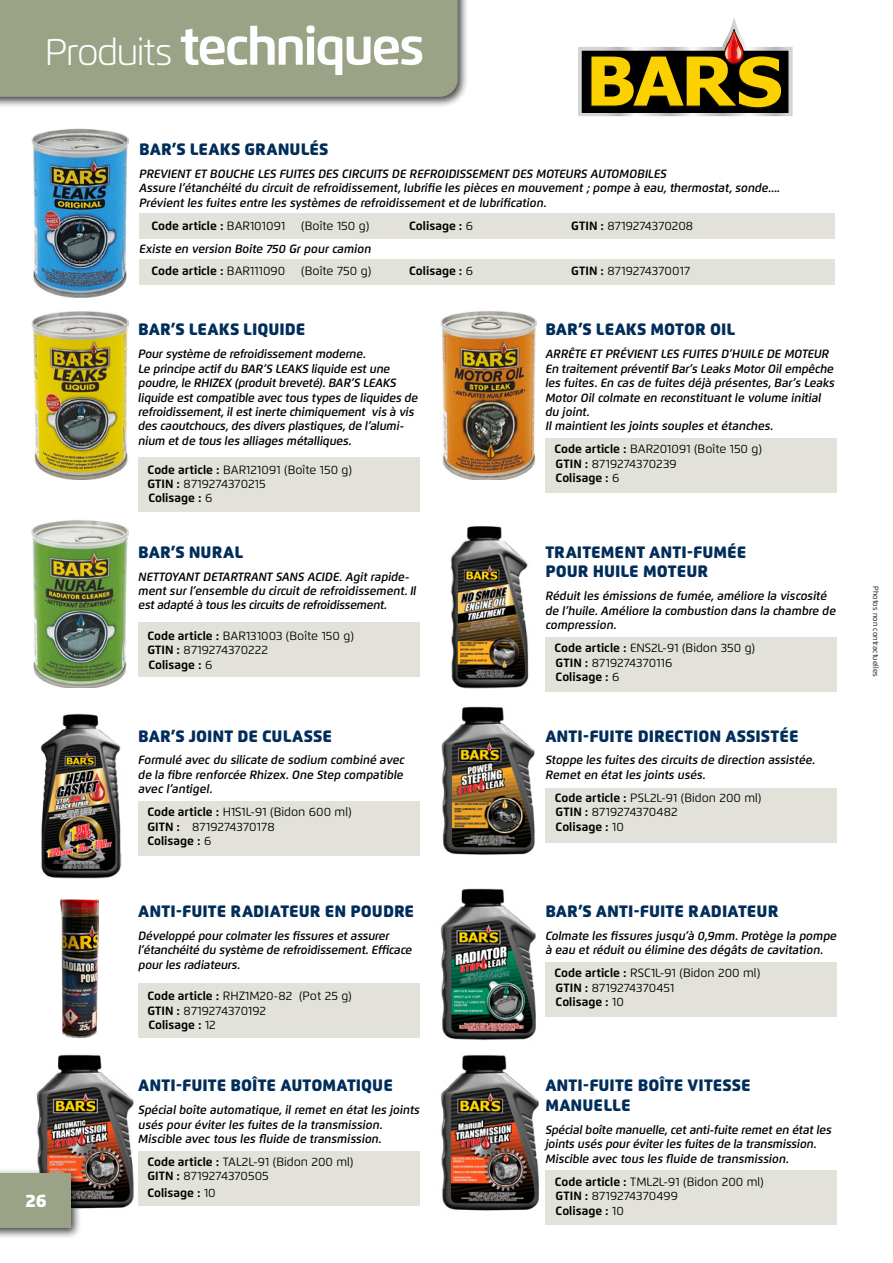
<style>
.page{position:relative;width:893px;height:1263px;background:#fff}
.page>*{position:absolute;margin:0;border:0;box-sizing:border-box;transform-origin:0 0}
.t1{font:700 52.5px "Flexo";letter-spacing:-.05em;color:#fff}
.t2{font:900 18px "Flexo";color:#fff}
.t3{font:900 16.5px/19.8px "Flexo";color:#002d5a}
.t4{font:italic 600 12px/14.4px "Flexo";letter-spacing:-.01em;color:#000}
.t5{font:12px/14.4px "Flexo";color:#000}
.t6{font:700 12px "Flexo";color:#000}
.t7{font:7.5px "Flexo";color:#000}
.s1{font-weight:300;font-size:37.05px}
.s2{font-weight:400}
.s3{font-weight:700}
.s4{font-weight:700;font-style:normal}
.s5{font-weight:400;font-style:normal}
</style>
<div class="page">
<img style="left:36px;top:1054px;width:103px;height:155px">
<div style="left:139px;top:259px;width:695px;height:26px;background:#e2e2da"></div>
<div style="left:545px;top:1170px;width:291px;height:54px;background:#e2e2da"></div>
<div style="left:138px;top:1151px;width:282px;height:54px;background:#e2e2da"></div>
<div style="left:0;top:0;width:469px;height:108px;background:#000;opacity:.75"></div>
<div style="left:0;top:0;width:458px;height:97px;background:#9aa386"></div>
<div style="left:545px;top:963px;width:291px;height:54px;background:#e2e2da"></div>
<div style="left:138px;top:983px;width:282px;height:54px;background:#e2e2da"></div>
<div style="left:545px;top:788px;width:291px;height:55px;background:#e2e2da"></div>
<div style="left:138px;top:801px;width:282px;height:54px;background:#e2e2da"></div>
<div style="left:545px;top:637px;width:291px;height:55px;background:#e2e2da"></div>
<div style="left:138px;top:622px;width:282px;height:55px;background:#e2e2da"></div>
<div style="left:545px;top:438px;width:291px;height:55px;background:#e2e2da"></div>
<div style="left:138px;top:458px;width:282px;height:54px;background:#e2e2da"></div>
<div style="left:139px;top:214px;width:695px;height:25px;background:#e2e2da"></div>
<img style="left:31px;top:311px;width:97px;height:168px">
<img style="left:31px;top:129px;width:97px;height:168px">
<img style="left:440px;top:311px;width:97px;height:168px">
<img style="left:31px;top:520px;width:97px;height:168px">
<img style="left:441px;top:1054px;width:98px;height:157px">
<img style="left:440px;top:888px;width:96px;height:152px">
<img style="left:61px;top:899px;width:38px;height:138px">
<img style="left:441px;top:706px;width:94px;height:149px">
<img style="left:41px;top:713px;width:80px;height:165px">
<img style="left:450px;top:526px;width:79px;height:162px">
<div style="left:0;top:1168px;width:81px;height:71px;background:#000;opacity:.75"></div>
<div style="left:0;top:1173px;width:70px;height:55px;background:#9aa386"></div>
<svg style="left:578px;top:18px;width:215px;height:98px"></svg>
<h1 class="t1" style="left:45px;top:14px;width:381px"><span class="s1">Produits</span> techniques</h1>
<h3 class="t3" style="left:139px;top:139px;width:191px">BAR’S LEAKS GRANULÉS</h3>
<p class="t4" style="left:139px;top:166px;width:642px">PREVIENT ET BOUCHE LES FUITES DES CIRCUITS DE REFROIDISSEMENT DES MOTEURS AUTOMOBILES<br>Assure l’étanchéité du circuit de refroidissement, lubrifie les pièces en mouvement ; pompe à eau, thermostat, sonde....<br>Prévient les fuites entre les systèmes de refroidissement et de lubrification.</p>
<p class="t6" style="left:151px;top:218px;width:135px">Code article : <span class="s2">BAR101091</span></p>
<p class="t5" style="left:301px;top:218px;width:69px">(Boîte 150 g)</p>
<p class="t6" style="left:409px;top:218px;width:65px">Colisage : <span class="s2">6</span></p>
<p class="t5" style="left:571px;top:218px;width:123px"><span class="s3">GTIN :</span> 8719274370208</p>
<p class="t4" style="left:151px;top:237px;width:221px;line-height:23px;text-indent:-12px">Existe en version Boite 750 Gr pour camion<br><span class="s4">Code article :</span> <span class="s5">BAR111090</span></p>
<p class="t5" style="left:301px;top:264px;width:72px">(Boîte 750 g)</p>
<p class="t6" style="left:409px;top:264px;width:65px">Colisage : <span class="s2">6</span></p>
<p class="t5" style="left:571px;top:264px;width:120px"><span class="s3">GTIN :</span> 8719274370017</p>
<h2 class="t2" style="left:25px;top:1189px;width:23px">26</h2>
<h3 class="t3" style="left:138px;top:320px;width:169px">BAR’S LEAKS LIQUIDE</h3>
<p class="t4" style="left:138px;top:347px;width:281px">Pour système de refroidissement moderne.<br>Le principe actif du BAR’S LEAKS liquide est une poudre, le RHIZEX (produit breveté). BAR’S LEAKS liquide est compatible avec tous types de liquides de refroidissement, il est inerte chimiquement vis à vis des caoutchoucs, des divers plastiques, de l’alumi&shy;nium et de tous les alliages métalliques.</p>
<p class="t5" style="left:147px;top:462px;width:206px"><span class="s3">Code article :</span> BAR121091 (Boîte 150 g)<br><span class="s3">GTIN :</span> 8719274370215<br><span class="s3">Colisage :</span> 6</p>
<h3 class="t3" style="left:138px;top:542px;width:106px">BAR’S NURAL</h3>
<p class="t4" style="left:138px;top:569px;width:279px">NETTOYANT DETARTRANT SANS ACIDE. Agit rapide&shy;ment sur l’ensemble du circuit de refroidissement. Il est adapté à tous les circuits de refroidissement.</p>
<p class="t5" style="left:147px;top:628px;width:208px"><span class="s3">Code article :</span> BAR131003 (Boîte 150 g)<br><span class="s3">GTIN :</span> 8719274370222<br><span class="s3">Colisage :</span> 6</p>
<h3 class="t3" style="left:138px;top:726px;width:195px">BAR’S JOINT DE CULASSE</h3>
<p class="t4" style="left:138px;top:753px;width:268px;text-align:justify">Formulé avec du silicate de sodium combiné avec de la fibre renforcée Rhizex. One Step compatible avec l’antigel.</p>
<p class="t5" style="left:147px;top:805px;width:206px"><span class="s3">Code article :</span> H1S1L-91 (Bidon 600 ml)<br><span class="s3">GITN :</span> 8719274370178<br><span class="s3">Colisage :</span> 6</p>
<h3 class="t3" style="left:138px;top:901px;width:278px">ANTI-FUITE RADIATEUR EN POUDRE</h3>
<p class="t4" style="left:138px;top:928px;width:275px">Développé pour colmater les fissures et assurer l’étanchéité du système de refroidissement. Efficace pour les radiateurs.</p>
<p class="t5" style="left:147px;top:989px;width:206px"><span class="s3">Code article :</span> RHZ1M20-82 (Pot 25 g)<br><span class="s3">GTIN :</span> 8719274370192<br><span class="s3">Colisage :</span> 12</p>
<h3 class="t3" style="left:138px;top:1075px;width:256px">ANTI-FUITE BOÎTE AUTOMATIQUE</h3>
<p class="t4" style="left:138px;top:1103px;width:283px">Spécial boîte automatique, il remet en état les joints usés pour éviter les fuites de la transmission.<br>Miscible avec tous les fluide de transmission.</p>
<p class="t5" style="left:147px;top:1154px;width:208px"><span class="s3">Code article :</span> TAL2L-91 (Bidon 200 ml)<br><span class="s3">GITN :</span> 8719274370505</p>
<p class="t6" style="left:147px;top:1185px;width:70px">Colisage : <span class="s2">10</span></p>
<h3 class="t3" style="left:545px;top:320px;width:191px">BAR’S LEAKS MOTOR OIL</h3>
<p class="t4" style="left:545px;top:347px;width:291px">ARRÊTE ET PRÉVIENT LES FUITES D’HUILE DE MOTEUR En traitement préventif Bar’s Leaks Motor Oil empêche les fuites. En cas de fuites déjà présentes, Bar’s Leaks Motor Oil colmate en reconstituant le volume initial du joint.<br>Il maintient les joints souples et étanches.</p>
<p class="t5" style="left:554px;top:442px;width:209px"><span class="s3">Code article :</span> BAR201091 (Boîte 150 g)<br><span class="s3">GTIN :</span> 8719274370239<br><span class="s3">Colisage :</span> 6</p>
<h3 class="t3" style="left:545px;top:542px;width:203px">TRAITEMENT ANTI-FUMÉE<br>POUR HUILE MOTEUR</h3>
<p class="t4" style="left:545px;top:589px;width:292px">Réduit les émissions de fumée, améliore la viscosité de l’huile. Améliore la combustion dans la chambre de compression.</p>
<p class="t5" style="left:554px;top:641px;width:202px"><span class="s3">Code article :</span> ENS2L-91 (Bidon 350 g)<br><span class="s3">GTIN :</span> 8719274370116<br><span class="s3">Colisage :</span> 6</p>
<h3 class="t3" style="left:545px;top:726px;width:255px">ANTI-FUITE DIRECTION ASSISTÉE</h3>
<p class="t4" style="left:545px;top:753px;width:271px">Stoppe les fuites des circuits de direction assistée.<br>Remet en état les joints usés.</p>
<p class="t5" style="left:555px;top:790px;width:208px"><span class="s3">Code article :</span> PSL2L-91 (Bidon 200 ml)<br><span class="s3">GTIN :</span> 8719274370482<br><span class="s3">Colisage :</span> 10</p>
<h3 class="t3" style="left:545px;top:901px;width:235px">BAR’S ANTI-FUITE RADIATEUR</h3>
<p class="t4" style="left:545px;top:928px;width:293px">Colmate les fissures jusqu’à 0,9mm. Protège la pompe à eau et réduit ou élimine des dégâts de cavitation.</p>
<p class="t5" style="left:554px;top:966px;width:207px"><span class="s3">Code article :</span> RSC1L-91 (Bidon 200 ml)<br><span class="s3">GTIN :</span> 8719274370451<br><span class="s3">Colisage :</span> 10</p>
<h3 class="t3" style="left:545px;top:1075px;width:207px">ANTI-FUITE BOÎTE VITESSE<br>MANUELLE</h3>
<p class="t4" style="left:545px;top:1122px;width:288px">Spécial boîte manuelle, cet anti-fuite remet en état les joints usés pour éviter les fuites de la transmission.<br>Miscible avec tous les fluide de transmission.</p>
<p class="t5" style="left:555px;top:1174px;width:211px"><span class="s3">Code article :</span> TML2L-91 (Bidon 200 ml)<br><span class="s3">GTIN :</span> 8719274370499<br><span class="s3">Colisage :</span> 10</p>
<p class="t7" style="left:880px;top:586px;width:92px;rotate:90deg">Photos non contractuelles</p>
</div>
